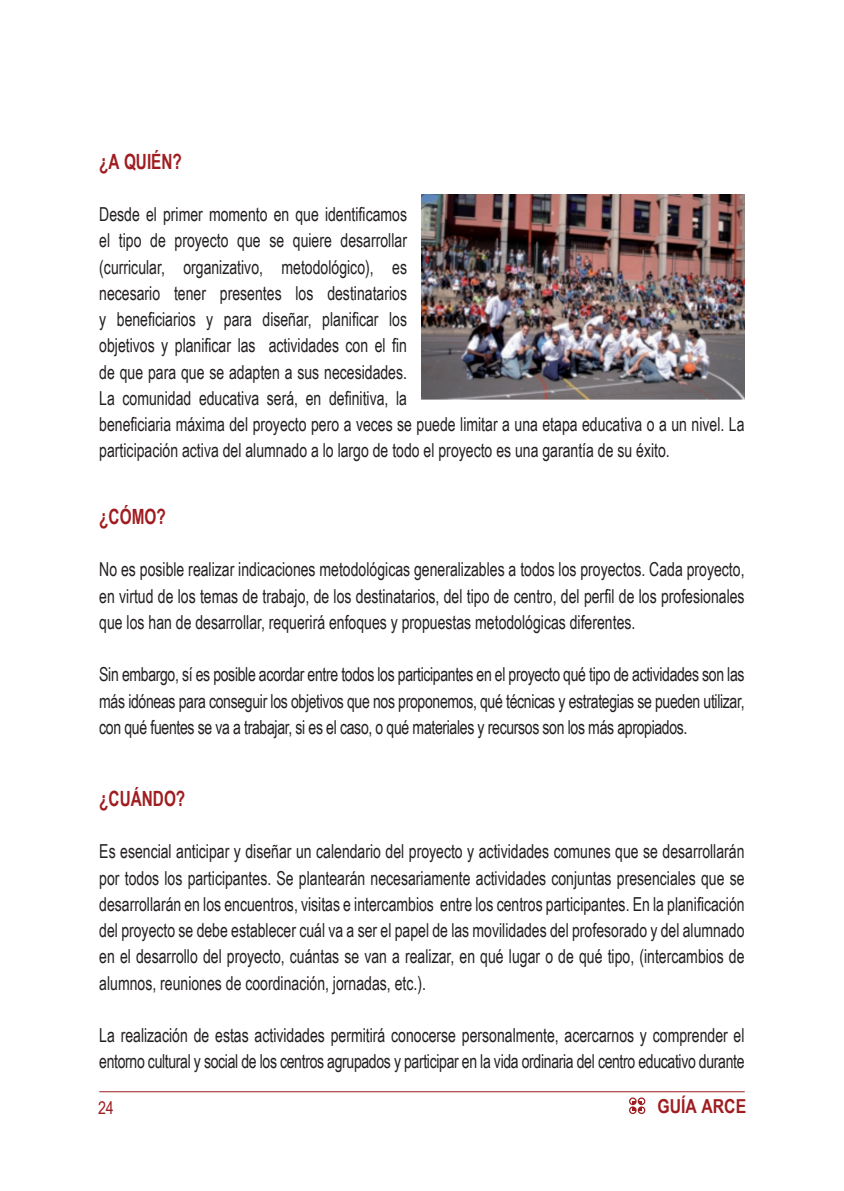
<style>
.page{position:relative;width:844px;height:1191px;background:#fff}
.page>*{position:absolute;margin:0;border:0;box-sizing:border-box;transform-origin:0 0}
.t1{font:700 21px "Arial Narrow";color:#9f1d20;scale:.89 1}
.t2{font:19.25px/26.2px "Arial Narrow";color:#231f20;text-align:justify;scale:.89 1}
.t3{font:19.25px/26.2px "Arial Narrow";letter-spacing:-.02em;color:#231f20;scale:.89 1}
.t4{font:700 19.25px "Arial Narrow";color:#9f1d20}
.t5{font:17.5px "Arial Narrow";color:#9f1d20}
</style>
<div class="page">
<img style="left:422px;top:195px;width:322px;height:204px">
<hr style="left:99px;top:1091px;width:645px;height:1px;background:#9f1d20">
<div style="left:629px;top:1097px;width:7px;height:8px;border:1px solid #9f1d20;border-radius:50%"></div>
<div style="left:637px;top:1097px;width:8px;height:8px;border:1px solid #9f1d20;border-radius:50%"></div>
<div style="left:629px;top:1106px;width:7px;height:8px;border:1px solid #9f1d20;border-radius:50%"></div>
<svg style="left:632px;top:1101px;width:9px;height:9px"></svg>
<div style="left:637px;top:1106px;width:8px;height:8px;border:1px solid #9f1d20;border-radius:50%"></div>
<p class="t1" style="left:99px;top:149px;width:94px">¿A QUIÉN?</p>
<p class="t2" style="left:99px;top:201px;width:726px;text-align:left">Desde el primer momento en que identificamos<br>el tipo de proyecto que se quiere desarrollar<br>(curricular, organizativo, metodológico), es<br>necesario tener presentes los destinatarios<br>y beneficiarios y para diseñar, planificar los<br>objetivos y planificar las actividades con el fin<br>de que para que se adapten a sus necesidades.<br>La comunidad educativa será, en definitiva, la<br>beneficiaria máxima del proyecto pero a veces se puede limitar a una etapa educativa o a un nivel. La participación activa del alumnado a lo largo de todo el proyecto es una garantía de su éxito.</p>
<p class="t1" style="left:99px;top:504px;width:76px">¿CÓMO?</p>
<p class="t2" style="left:99px;top:556px;width:726px">No es posible realizar indicaciones metodológicas generalizables a todos los proyectos. Cada proyecto, en virtud de los temas de trabajo, de los destinatarios, del tipo de centro, del perfil de los profesionales que los han de desarrollar, requerirá enfoques y propuestas metodológicas diferentes.</p>
<p class="t2" style="left:99px;top:661px;width:726px">Sin embargo, sí es posible acordar entre todos los participantes en el proyecto qué tipo de actividades son las más idóneas para conseguir los objetivos que nos proponemos, qué técnicas y estrategias se pueden utilizar, con qué fuentes se va a trabajar, si es el caso, o qué materiales y recursos son los más apropiados.</p>
<p class="t1" style="left:99px;top:786px;width:98px">¿CUÁNDO?</p>
<p class="t2" style="left:99px;top:838px;width:726px">Es esencial anticipar y diseñar un calendario del proyecto y actividades comunes que se desarrollarán por todos los participantes. Se plantearán necesariamente actividades conjuntas presenciales que se desarrollarán en los encuentros, visitas e intercambios entre los centros participantes. En la planificación del proyecto se debe establecer cuál va a ser el papel de las movilidades del profesorado y del alumnado en el desarrollo del proyecto, cuántas se van a realizar, en qué lugar o de qué tipo, (intercambios de alumnos, reuniones de coordinación, jornadas, etc.).</p>
<p class="t3" style="left:99px;top:1022px;width:726px">La realización de estas actividades permitirá conocerse personalmente, acercarnos y comprender el entorno cultural y social de los centros agrupados y participar en la vida ordinaria del centro educativo durante</p>
<p class="t5" style="left:98px;top:1097px;width:17px">24</p>
<p class="t4" style="left:657px;top:1095px;width:90px">GUÍA ARCE</p>
</div>
